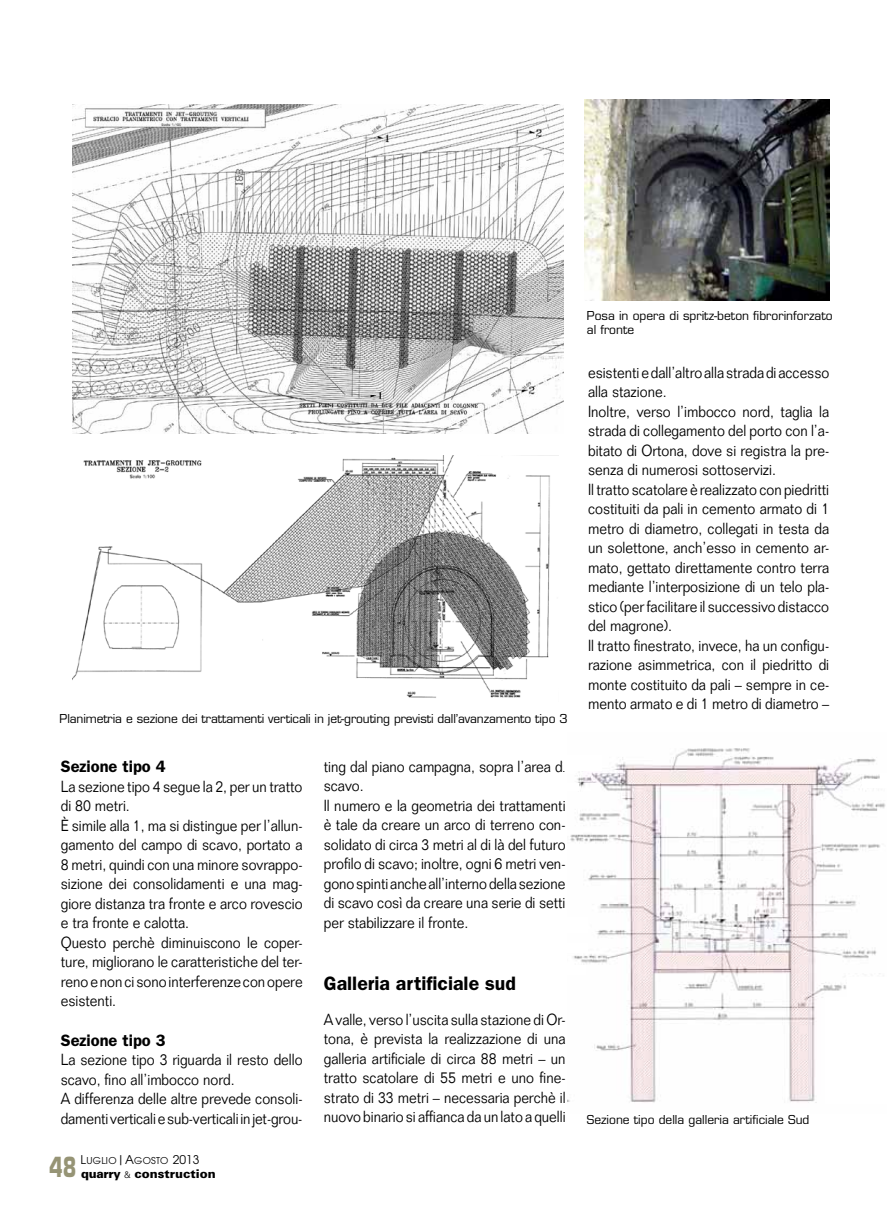
<style>
.page{position:relative;width:893px;height:1212px;background:#fff}
.page>*{position:absolute;margin:0;border:0;box-sizing:border-box;transform-origin:0 0}
.t1{font:700 27px "Eurostile";color:#969475;scale:.7 1}
.t2{font:600 19.5px "Franklin Gothic";color:#000}
.t3{font:600 16.5px "Franklin Gothic";color:#000}
.t4{font:300 15.75px/19.5px "Folio";color:#000;scale:.9 1}
.t5{font:12px/14.4px "Eurostile";letter-spacing:-.01em;color:#000}
.t6{font:900 12px "Univers";color:#000}
.t7{font:9.45px "Avant Garde";letter-spacing:.03em;color:#000}
.s1{font-size:12px}
.s2{font-weight:300;font-size:9px}
</style>
<div class="page">
<img style="left:72px;top:105px;width:491px;height:329px">
<img style="left:72px;top:455px;width:487px;height:243px">
<img style="left:585px;top:100px;width:244px;height:200px">
<img style="left:568px;top:748px;width:318px;height:355px">
<div style="left:563px;top:755px;width:39px;height:16px;background:#fff"></div>
<div style="left:553px;top:917px;width:35px;height:15px;background:#fff"></div>
<div style="left:551px;top:965px;width:35px;height:10px;background:#fff"></div>
<div style="left:553px;top:943px;width:34px;height:10px;background:#fff"></div>
<div style="left:826px;top:997px;width:67px;height:107px;background:#fff"></div>
<div style="left:848px;top:977px;width:45px;height:20px;background:#fff"></div>
<div style="left:863px;top:779px;width:30px;height:9px;background:#fff"></div>
<div style="left:880px;top:773px;width:13px;height:10px;background:#fff"></div>
<div style="left:564px;top:783px;width:15px;height:7px;background:#fff"></div>
<p class="t5" style="left:60px;top:712px;width:510px">Planimetria e sezione dei trattamenti verticali in jet-grouting previsti dall’avanzamento tipo 3</p>
<p class="t3" style="left:61px;top:757px;width:106px">Sezione tipo 4</p>
<p class="t4" style="left:61px;top:776px;width:270px">La sezione tipo 4 segue la 2, per un tratto di 80 metri.<br>è simile alla 1, ma si distingue per l’allun&shy;gamento del campo di scavo, portato a 8 metri, quindi con una minore sovrappo&shy;sizione dei consolidamenti e una mag&shy;giore distanza tra fronte e arco rovescio e tra fronte e calotta.<br>Questo perchè diminuiscono le coper&shy;ture, migliorano le caratteristiche del ter&shy;reno e non ci sono interferenze con opere esistenti.</p>
<p class="t3" style="left:61px;top:1030px;width:106px">Sezione tipo 3</p>
<p class="t4" style="left:61px;top:1050px;width:270px">La sezione tipo 3 riguarda il resto dello scavo, fino all’imbocco nord.<br>A differenza delle altre prevede consoli&shy;damenti verticali e sub-verticali in jet-grou-</p>
<p class="t4" style="left:324px;top:756px;width:270px">ting dal piano campagna, sopra l’area di scavo.<br>Il numero e la geometria dei trattamenti è tale da creare un arco di terreno con&shy;solidato di circa 3 metri al di là del futuro profilo di scavo; inoltre, ogni 6 metri ven&shy;gono spinti anche all’interno della sezione di scavo così da creare una serie di setti per stabilizzare il fronte.</p>
<p class="t2" style="left:324px;top:972px;width:194px">Galleria artificiale sud</p>
<p class="t4" style="left:324px;top:1009px;width:270px;text-align:justify">A valle, verso l’uscita sulla stazione di Or&shy;tona, è prevista la realizzazione di una galleria artificiale di circa 88 metri – un tratto scatolare di 55 metri e uno fine&shy;strato di 33 metri – necessaria perchè il nuovo binario si affianca da un lato a quelli</p>
<p class="t7" style="left:81px;top:1155px;width:120px"><span class="s1">L</span>UGLIO<span class="s1">|A</span>GOSTO <span class="s1">2013</span></p>
<h1 class="t1" style="left:49px;top:1150px;width:40px">48</h1>
<p class="t6" style="left:81px;top:1166px;width:136px">quarry <span class="s2">&amp;</span> construction</p>
<p class="t5" style="left:587px;top:308px;width:247px">Posa in opera di spritz-beton fibrorinforzato al fronte</p>
<p class="t4" style="left:588px;top:363px;width:270px">esistenti e dall’altro alla strada di accesso alla stazione.<br>Inoltre, verso l’imbocco nord, taglia la strada di collegamento del porto con l’a&shy;bitato di Ortona, dove si registra la pre&shy;senza di numerosi sottoservizi.<br>Il tratto scatolare è realizzato con piedritti costituiti da pali in cemento armato di 1 metro di diametro, collegati in testa da un solettone, anch’esso in cemento ar&shy;mato, gettato direttamente contro terra mediante l’interposizione di un telo pla&shy;stico (per facilitare il successivo distacco del magrone).<br>Il tratto finestrato, invece, ha un configu&shy;razione asimmetrica, con il piedritto di monte costituito da pali – sempre in ce&shy;mento armato e di 1 metro di diametro –</p>
<p class="t5" style="left:587px;top:1113px;width:224px">Sezione tipo della galleria artificiale Sud</p>
</div>
